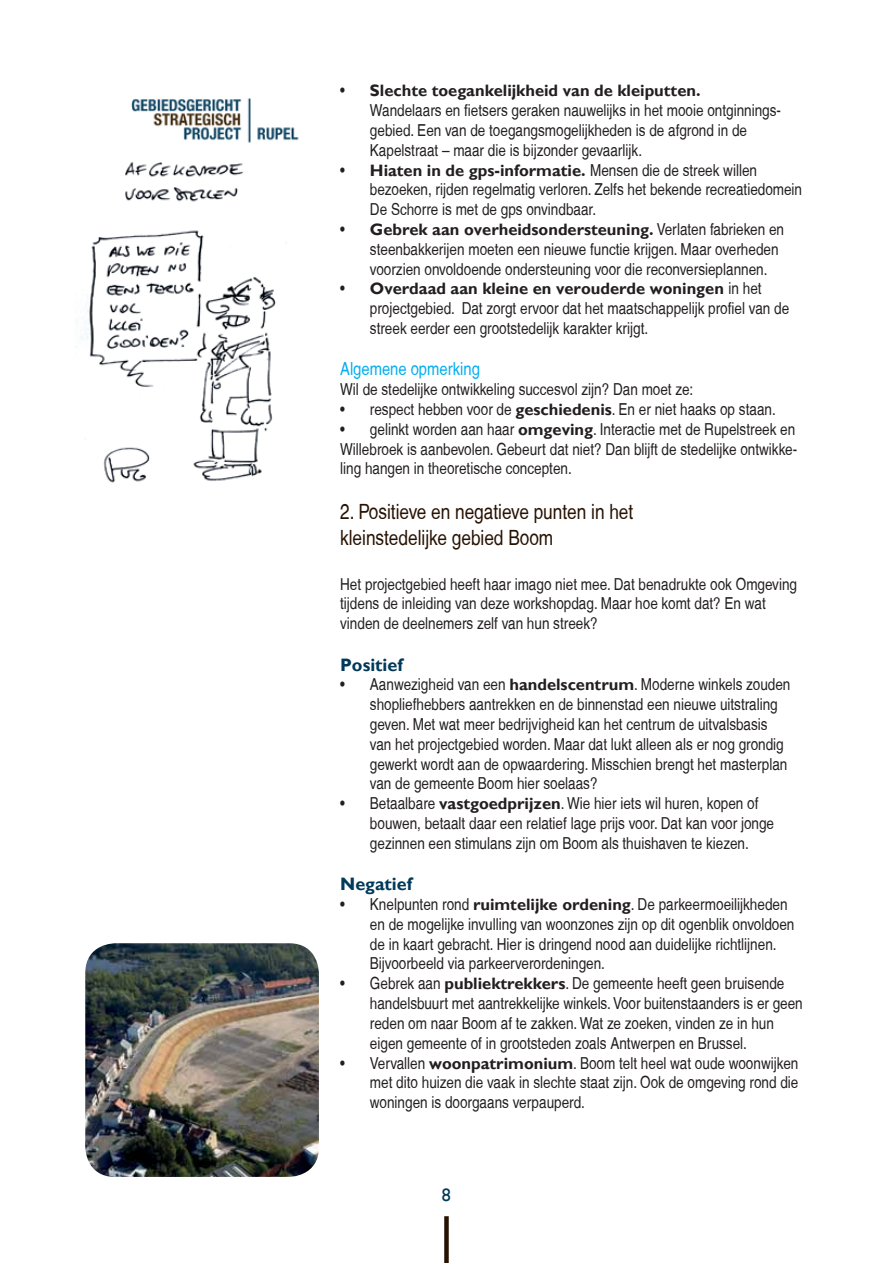
<style>
.page{position:relative;width:893px;height:1263px;background:#fff}
.page>*{position:absolute;margin:0;border:0;box-sizing:border-box;transform-origin:0 0}
.t1{font:condensed 21px/25.2px "Helvetica";color:#271100}
.t2{font:condensed 18px "Helvetica";color:#00aeef}
.t3{font:700 18px "Gill Sans";color:#00395a}
.t4{font:18px "Gill Sans";color:#00395a}
.t5{font:condensed 16.5px/19.8px "Helvetica";color:#231f20}
.t6{font:700 16.5px "Gill Sans";color:#231f20}
.s1{font-family:"Helvetica";font-weight:400;font-stretch:condensed}
.s2{font-family:"Gill Sans";font-weight:700;font-stretch:normal}
</style>
<div class="page">
<img style="left:131px;top:98px;width:168px;height:45px">
<div style="left:444px;top:1216px;width:5px;height:47px;background:#271100"></div>
<img style="left:76px;top:163px;width:211px;height:320px">
<img style="left:85px;top:943px;width:234px;height:234px">
<p class="t6" style="left:340px;top:81px;width:362px"><span class="s1">•</span> Slechte toegankelijkheid van de kleiputten.</p>
<p class="t5" style="left:370px;top:100px;width:413px">Wandelaars en fietsers geraken nauwelijks in het mooie ontginnings&shy;gebied. Een van de toegangsmogelijkheden is de afgrond in de<br>Kapelstraat – maar die is bijzonder gevaarlijk.</p>
<p class="t6" style="left:340px;top:160px;width:418px"><span class="s1">•</span> Hiaten in de gps-informatie. <span class="s1">Mensen die de streek willen</span></p>
<p class="t5" style="left:370px;top:180px;width:434px">bezoeken, rijden regelmatig verloren. Zelfs het bekende recreatiedomein<br>De Schorre is met de gps onvindbaar.</p>
<p class="t6" style="left:340px;top:220px;width:445px"><span class="s1">•</span> Gebrek aan overheidsondersteuning. <span class="s1">Verlaten fabrieken en</span></p>
<p class="t5" style="left:370px;top:239px;width:410px">steenbakkerijen moeten een nieuwe functie krijgen. Maar overheden voorzien onvoldoende ondersteuning voor die reconversieplannen.</p>
<p class="t6" style="left:340px;top:279px;width:423px"><span class="s1">•</span> Overdaad aan kleine en verouderde woningen <span class="s1">in het</span></p>
<p class="t5" style="left:370px;top:298px;width:421px">projectgebied. Dat zorgt ervoor dat het maatschappelijk profiel van de streek eerder een grootstedelijk karakter krijgt.</p>
<p class="t2" style="left:340px;top:359px;width:141px">Algemene opmerking</p>
<p class="t5" style="left:340px;top:379px;width:355px">Wil de stedelijke ontwikkeling succesvol zijn? Dan moet ze:</p>
<p class="t5" style="left:340px;top:399px;width:437px">• respect hebben voor de <span class="s2">geschiedenis</span>. En er niet haaks op staan.</p>
<p class="t5" style="left:340px;top:419px;width:459px;text-align:justify">• gelinkt worden aan haar <span class="s2">omgeving</span>. Interactie met de Rupelstreek en Willebroek is aanbevolen. Gebeurt dat niet? Dan blijft de stedelijke ontwikke&shy;ling hangen in theoretische concepten.</p>
<p class="t1" style="left:340px;top:499px;width:295px">2. Positieve en negatieve punten in het kleinstedelijke gebied Boom</p>
<p class="t5" style="left:340px;top:574px;width:458px">Het projectgebied heeft haar imago niet mee. Dat benadrukte ook Omgeving tijdens de inleiding van deze workshopdag. Maar hoe komt dat? En wat vinden de deelnemers zelf van hun streek?</p>
<p class="t3" style="left:340px;top:654px;width:64px">Positief</p>
<p class="t5" style="left:370px;top:675px;width:422px;text-indent:-30px">• Aanwezigheid van een <span class="s2">handelscentrum</span>. Moderne winkels zouden shopliefhebbers aantrekken en de binnenstad een nieuwe uitstraling geven. Met wat meer bedrijvigheid kan het centrum de uitvalsbasis van het projectgebied worden. Maar dat lukt alleen als er nog grondig gewerkt wordt aan de opwaardering. Misschien brengt het masterplan van de gemeente Boom hier soelaas?</p>
<p class="t5" style="left:370px;top:793px;width:406px;text-indent:-30px">• Betaalbare <span class="s2">vastgoedprijzen</span>. Wie hier iets wil huren, kopen of bouwen, betaalt daar een relatief lage prijs voor. Dat kan voor jonge gezinnen een stimulans zijn om Boom als thuishaven te kiezen.</p>
<p class="t3" style="left:340px;top:873px;width:74px">Negatief</p>
<p class="t5" style="left:370px;top:894px;width:426px;text-indent:-30px">• Knelpunten rond <span class="s2">ruimtelijke ordening</span>. De parkeermoeilijkheden en de mogelijke invulling van woonzones zijn op dit ogenblik onvoldoen de in kaart gebracht. Hier is dringend nood aan duidelijke richtlijnen.<br>Bijvoorbeeld via parkeerverordeningen.</p>
<p class="t5" style="left:370px;top:973px;width:434px;text-indent:-30px">• Gebrek aan <span class="s2">publiektrekkers</span>. De gemeente heeft geen bruisende handelsbuurt met aantrekkelijke winkels. Voor buitenstaanders is er geen reden om naar Boom af te zakken. Wat ze zoeken, vinden ze in hun eigen gemeente of in grootsteden zoals Antwerpen en Brussel.</p>
<p class="t5" style="left:370px;top:1053px;width:430px;text-align:justify;text-indent:-30px">• Vervallen <span class="s2">woonpatrimonium</span>. Boom telt heel wat oude woonwijken met dito huizen die vaak in slechte staat zijn. Ook de omgeving rond die woningen is doorgaans verpauperd.</p>
<p class="t4" style="left:442px;top:1184px;width:10px">8</p>
</div>
